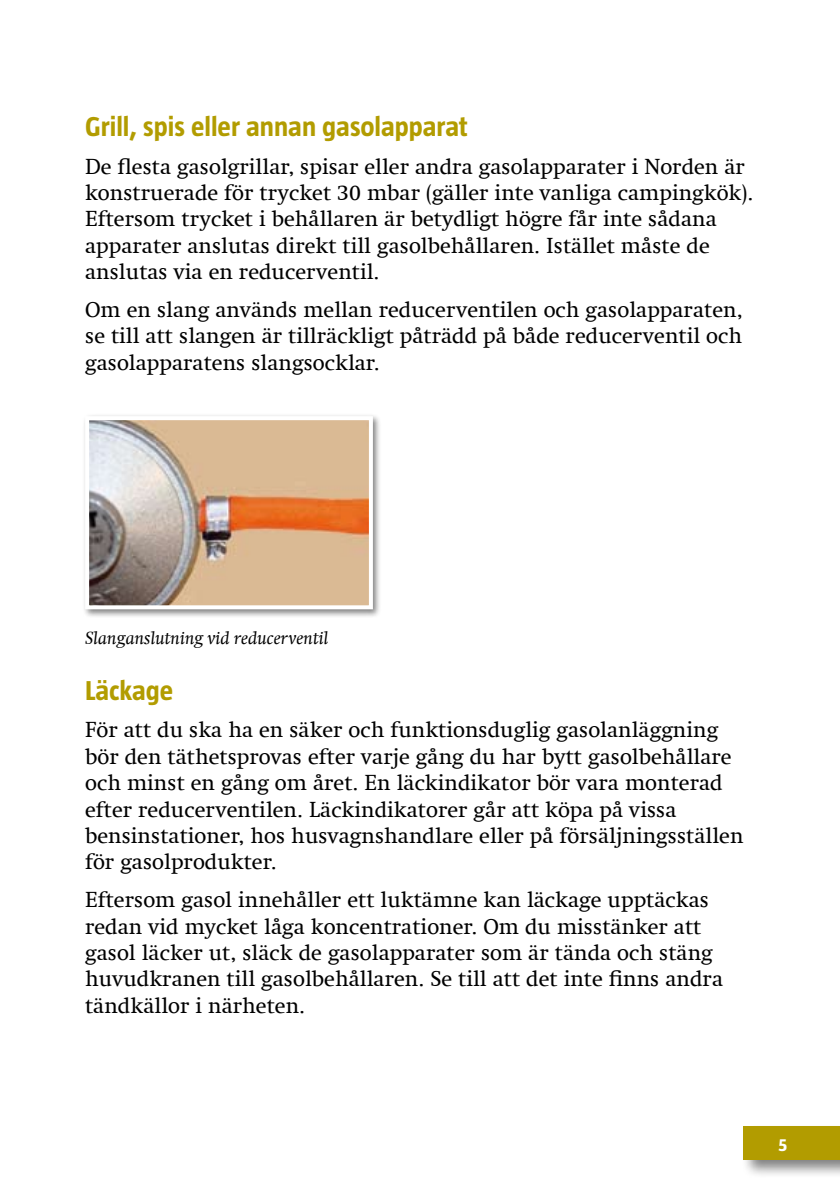
<style>
.page{position:relative;width:840px;height:1191px;background:#fff}
.page>*{position:absolute;margin:0;border:0;box-sizing:border-box;transform-origin:0 0}
.t1{font:700 28px "Taz";color:#b29c00}
.t2{font:22px/26.4px "Swift Com";color:#000}
.t3{font:italic 18px "Swift Com";color:#000}
.t4{font:700 18px "Taz";color:#fff}
</style>
<div class="page">
<div style="left:740px;top:1123px;width:99px;height:55px;background:#000;opacity:.5"></div>
<div style="left:743px;top:1126px;width:96px;height:33px;background:#b29c00"></div>
<div style="left:82px;top:413px;width:299px;height:205px;background:#000;opacity:.5"></div>
<img style="left:90px;top:421px;width:278px;height:183px">
<div style="left:85px;top:416px;width:288px;height:193px;border:4px solid #fff"></div>
<p class="t1" style="left:85px;top:111px;width:384px">Grill, spis eller annan gasolapparat</p>
<p class="t2" style="left:85px;top:153px;width:669px">De flesta gasolgrillar, spisar eller andra gasolapparater i Norden är konstruerade för trycket 30 mbar (gäller inte vanliga campingkök).<br>Eftersom trycket i behållaren är betydligt högre får inte sådana apparater anslutas direkt till gasolbehållaren. Istället måste de anslutas via en reducerventil.</p>
<p class="t2" style="left:85px;top:296px;width:658px;text-align:justify">Om en slang används mellan reducerventilen och gasolapparaten, se till att slangen är tillräckligt påträdd på både reducerventil och gasolapparatens slangsocklar.</p>
<p class="t3" style="left:85px;top:627px;width:244px">Slanganslutning vid reducerventil</p>
<p class="t1" style="left:85px;top:674px;width:90px">Läckage</p>
<p class="t2" style="left:85px;top:716px;width:659px">För att du ska ha en säker och funktionsduglig gasolanläggning bör den täthetsprovas efter varje gång du har bytt gasolbehållare och minst en gång om året. En läckindikator bör vara monterad efter reducerventilen. Läckindikatorer går att köpa på vissa bensinstationer, hos husvagnshandlare eller på försäljningsställen för gasolprodukter.</p>
<p class="t2" style="left:85px;top:886px;width:639px">Eftersom gasol innehåller ett luktämne kan läckage upptäckas redan vid mycket låga koncentrationer. Om du misstänker att gasol läcker ut, släck de gasolapparater som är tända och stäng huvudkranen till gasolbehållaren. Se till att det inte finns andra tändkällor i närheten.</p>
<p class="t4" style="left:778px;top:1134px;width:10px">5</p>
</div>
